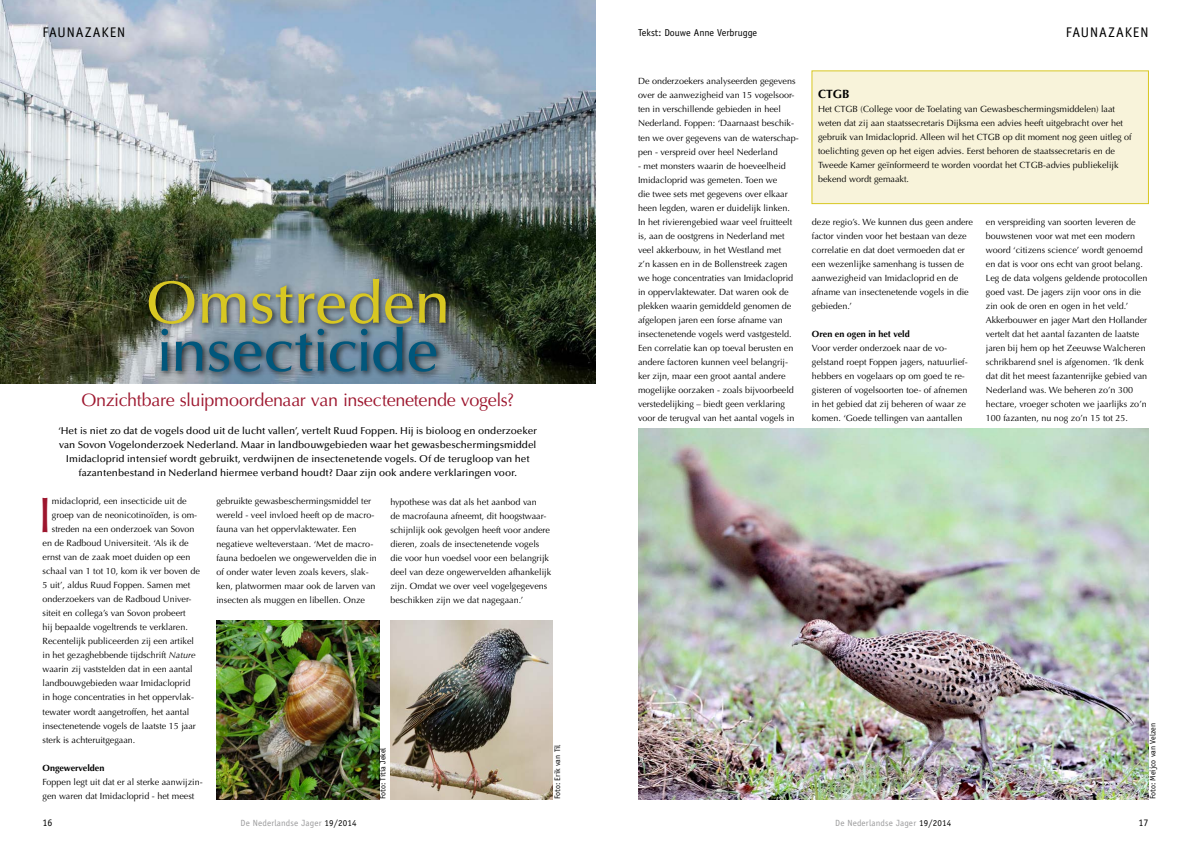
<style>
.page{position:relative;width:1191px;height:842px;background:#fff}
.page>*{position:absolute;margin:0;border:0;box-sizing:border-box;transform-origin:0 0}
.t1{font:500 60px "Optima LT Std";letter-spacing:-.025em;color:#00577c}
.t2{font:500 60px "Optima LT Std";letter-spacing:-.025em;color:#d8c722}
.t3{font:49.9px "Optima LT Std";color:#9d162e}
.t4{font:18px "Optima LT Std";letter-spacing:-.02em;color:#9d162e}
.t5{font:14px "Officina Sans";letter-spacing:.07em;color:#000}
.t6{font:700 12px "Optima LT Std";color:#000}
.t7{font:500 10px/14px "Optima LT Std";color:#000;text-align:center}
.t8{font:10px "Officina Sans";color:#000}
.t9{font:9px/14px "Optima LT Std";color:#000}
.t10{font:9px "Officina Sans";letter-spacing:.02em;color:#9c9c9d}
.t11{font:700 9px "Optima LT Std";color:#000}
.t12{font:8px "Officina Sans";color:#000}
.s1{font-style:italic}
.s2{color:#000}
</style>
<div class="page">
<img style="left:0;top:0;width:595px;height:384px">
<img style="left:216px;top:621px;width:163px;height:178px">
<img style="left:390px;top:621px;width:163px;height:178px">
<img style="left:638px;top:428px;width:510px;height:371px">
<div style="left:145px;top:275px;width:309px;height:105px;background:#000;opacity:.75"></div>
<div style="left:812px;top:71px;width:336px;height:133px;background:#f8f3da"></div>
<div style="left:811px;top:70px;width:338px;height:134px;border:1px solid #d8c722"></div>
<h3 class="t5" style="left:43px;top:24px;width:84px">FAUNAZAKEN</h3>
<p class="t8" style="left:638px;top:26px;width:121px">Tekst: Douwe Anne Verbrugge</p>
<h3 class="t5" style="left:1065px;top:24px;width:84px">FAUNAZAKEN</h3>
<h1 class="t2" style="left:145px;top:269px;width:307px">Omstreden</h1>
<h1 class="t1" style="left:156px;top:317px;width:284px">insecticide</h1>
<h3 class="t4" style="left:81px;top:390px;width:434px">Onzichtbare sluipmoordenaar van insectenetende vogels?</h3>
<p class="t7" style="left:58px;top:424px;width:480px">‘Het is niet zo dat de vogels dood uit de lucht vallen’, vertelt Ruud Foppen. Hij is bioloog en onderzoeker van Sovon Vogelonderzoek Nederland. Maar in landbouwgebieden waar het gewasbeschermingsmiddel Imidacloprid intensief wordt gebruikt, verdwijnen de insectenetende vogels. Of de terugloop van het fazantenbestand in Nederland hiermee verband houdt? Daar zijn ook andere verklaringen voor.</p>
<h2 class="t3" style="left:38px;top:486px;width:15px">I</h2>
<p class="t9" style="left:52px;top:494px;width:136px">midacloprid, een insecticide uit de</p>
<p class="t9" style="left:52px;top:508px;width:147px">groep van de neonicotinoïden, is om-</p>
<p class="t9" style="left:52px;top:522px;width:144px">streden na een onderzoek van Sovon</p>
<p class="t9" style="left:43px;top:536px;width:147px">en de Radboud Universiteit. ‘Als ik de</p>
<p class="t9" style="left:43px;top:550px;width:149px">ernst van de zaak moet duiden op een</p>
<p class="t9" style="left:43px;top:564px;width:159px">schaal van 1 tot 10, kom ik ver boven de</p>
<p class="t9" style="left:43px;top:578px;width:149px">5 uit’, aldus Ruud Foppen. Samen met</p>
<p class="t9" style="left:43px;top:592px;width:151px">onderzoekers van de Radboud Univer-</p>
<p class="t9" style="left:43px;top:606px;width:145px">siteit en collega’s van Sovon probeert</p>
<p class="t9" style="left:43px;top:620px;width:147px">hij bepaalde vogeltrends te verklaren.</p>
<p class="t9" style="left:43px;top:634px;width:153px">Recentelijk publiceerden zij een artikel</p>
<p class="t9" style="left:43px;top:648px;width:155px">in het gezaghebbende tijdschrift <span class="s1">Nature</span></p>
<p class="t9" style="left:43px;top:662px;width:152px">waarin zij vaststelden dat in een aantal</p>
<p class="t9" style="left:43px;top:676px;width:149px">landbouwgebieden waar Imidacloprid</p>
<p class="t9" style="left:43px;top:690px;width:153px">in hoge concentraties in het oppervlak-</p>
<p class="t9" style="left:43px;top:704px;width:148px">tewater wordt aangetroffen, het aantal</p>
<p class="t9" style="left:43px;top:718px;width:155px">insectenetende vogels de laatste 15 jaar</p>
<p class="t9" style="left:43px;top:732px;width:94px">sterk is achteruitgegaan.</p>
<p class="t11" style="left:43px;top:762px;width:63px">Ongewervelden</p>
<p class="t9" style="left:43px;top:775px;width:162px">Foppen legt uit dat er al sterke aanwijzin&shy;gen waren dat Imidacloprid - het meest</p>
<p class="t9" style="left:216px;top:495px;width:162px">gebruikte gewasbeschermingsmiddel ter wereld - veel invloed heeft op de macro&shy;fauna van het oppervlaktewater. Een negatieve welteverstaan. ‘Met de macro&shy;fauna bedoelen we ongewervelden die in of onder water leven zoals kevers, slak&shy;ken, platwormen maar ook de larven van insecten als muggen en libellen. Onze</p>
<p class="t9" style="left:390px;top:495px;width:162px">hypothese was dat als het aanbod van<br>de macrofauna afneemt, dit hoogstwaar&shy;schijnlijk ook gevolgen heeft voor andere dieren, zoals de insectenetende vogels die voor hun voedsel voor een belangrijk deel van deze ongewervelden afhankelijk zijn. Omdat we over veel vogelgegevens beschikken zijn we dat nagegaan.’</p>
<p class="t12" style="left:378px;top:799px;width:54px;rotate:-90deg">Foto: Titia Jekel</p>
<p class="t12" style="left:553px;top:799px;width:57px;rotate:-90deg">Foto: Erik van Til</p>
<p class="t9" style="left:638px;top:75px;width:162px">De onderzoekers analyseerden gegevens over de aanwezigheid van 15 vogelsoor&shy;ten in verschillende gebieden in heel Nederland. Foppen: ‘Daarnaast beschik&shy;ten we over gegevens van de waterschap&shy;pen - verspreid over heel Nederland</p>
<p class="t9" style="left:638px;top:159px;width:158px">- met monsters waarin de hoeveelheid Imidacloprid was gemeten. Toen we<br>die twee sets met gegevens over elkaar heen legden, waren er duidelijk linken.<br>In het rivierengebied waar veel fruitteelt is, aan de oostgrens in Nederland met veel akkerbouw, in het Westland met z’n kassen en in de Bollenstreek zagen we hoge concentraties van Imidacloprid in oppervlaktewater. Dat waren ook de plekken waarin gemiddeld genomen de afgelopen jaren een forse afname van insectenetende vogels werd vastgesteld.<br>Een correlatie kan op toeval berusten en andere factoren kunnen veel belangrij&shy;ker zijn, maar een groot aantal andere mogelijke oorzaken - zoals bijvoorbeeld verstedelijking – biedt geen verklaring voor de terugval van het aantal vogels in</p>
<h3 class="t6" style="left:818px;top:87px;width:33px">CTGB</h3>
<p class="t9" style="left:818px;top:102px;width:315px">Het CTGB (College voor de Toelating van Gewasbeschermingsmiddelen) laat weten dat zij aan staatssecretaris Dijksma een advies heeft uitgebracht over het gebruik van Imidacloprid. Alleen wil het CTGB op dit moment nog geen uitleg of toelichting geven op het eigen advies. Eerst behoren de staatssecretaris en de Tweede Kamer geïnformeerd te worden voordat het CTGB-advies publiekelijk bekend wordt gemaakt.</p>
<p class="t9" style="left:812px;top:215px;width:163px">deze regio’s. We kunnen dus geen andere factor vinden voor het bestaan van deze correlatie en dat doet vermoeden dat er een wezenlijke samenhang is tussen de aanwezigheid van Imidacloprid en de afname van insectenetende vogels in die gebieden.’</p>
<p class="t11" style="left:812px;top:328px;width:99px">Oren en ogen in het veld</p>
<p class="t9" style="left:812px;top:341px;width:157px">Voor verder onderzoek naar de vo&shy;gelstand roept Foppen jagers, natuurlief&shy;hebbers en vogelaars op om goed te re&shy;gisteren of vogelsoorten toe- of afnemen in het gebied dat zij beheren of waar ze komen. ‘Goede tellingen van aantallen</p>
<p class="t9" style="left:986px;top:215px;width:163px">en verspreiding van soorten leveren de bouwstenen voor wat met een modern woord ‘citizens science’ wordt genoemd en dat is voor ons echt van groot belang.<br>Leg de data volgens geldende protocollen goed vast. De jagers zijn voor ons in die zin ook de oren en ogen in het veld.’ Akkerbouwer en jager Mart den Hollander vertelt dat het aantal fazanten de laatste jaren bij hem op het Zeeuwse Walcheren schrikbarend snel is afgenomen. ‘Ik denk dat dit het meest fazantenrijke gebied van Nederland was. We beheren zo’n 300 hectare, vroeger schoten we jaarlijks zo’n 100 fazanten, nu nog zo’n 15 tot 25.</p>
<p class="t12" style="left:1148px;top:799px;width:78px;rotate:-90deg">Foto: Meijco van Velzen</p>
<p class="t8" style="left:43px;top:817px;width:11px">16</p>
<p class="t10" style="left:241px;top:818px;width:118px">De Nederlandse Jager <span class="s2">19/2014</span></p>
<p class="t10" style="left:835px;top:818px;width:118px">De Nederlandse Jager <span class="s2">19/2014</span></p>
<p class="t8" style="left:1138px;top:817px;width:11px">17</p>
</div>
